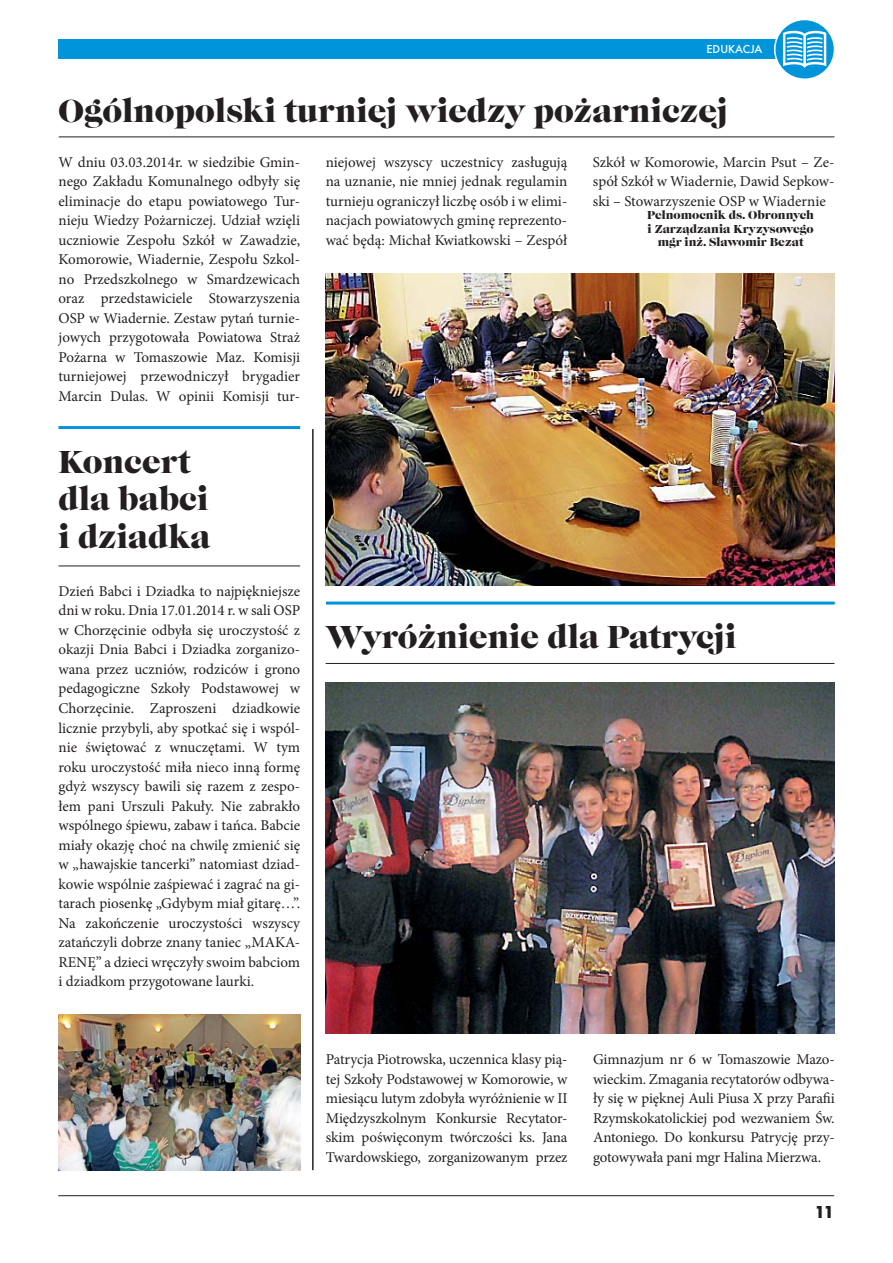
<style>
.page{position:relative;width:893px;height:1263px;background:#fff}
.page>*{position:absolute;margin:0;border:0;box-sizing:border-box;transform-origin:0 0}
.t1{font:33px/37.5px "Caslon Gra DCE";color:#231f20}
.t2{font:700 18px "Futura TCE";color:#231f20}
.t3{font:15px/19.5px "Minion Pro";letter-spacing:-.005em;color:#231f20;text-align:justify}
.t4{font:12px/13.5px "Caslon Gra DCE";color:#231f20;text-align:center}
.t5{font:500 12px "Futura TCE";color:#fff}
</style>
<div class="page">
<hr style="left:58px;top:1195px;width:776px;height:1px;background:#231f20">
<img style="left:58px;top:1014px;width:242px;height:156px">
<img style="left:326px;top:273px;width:508px;height:312px">
<img style="left:326px;top:682px;width:509px;height:352px">
<hr style="left:59px;top:136px;width:775px;height:1px;background:#231f20">
<hr style="left:326px;top:663px;width:508px;height:1px;background:#231f20">
<hr style="left:58px;top:566px;width:242px;height:1px;background:#231f20">
<hr style="left:326px;top:602px;width:509px;height:2px;background:#0095da">
<hr style="left:58px;top:426px;width:242px;height:3px;background:#0095da">
<hr style="left:312px;top:429px;width:2px;height:741px;background:#231f20">
<div style="left:58px;top:39px;width:719px;height:19px;background:#0095da"></div>
<svg style="left:775px;top:19px;width:59px;height:60px"></svg>
<div style="left:774px;top:19px;width:61px;height:61px;border:2px solid #fff;border-radius:50%"></div>
<svg style="left:783px;top:31px;width:43px;height:37px"></svg>
<p class="t5" style="left:707px;top:43px;width:57px">EDUKACJA</p>
<h1 class="t1" style="left:58px;top:94px;width:671px">Ogólnopolski turniej wiedzy pożarniczej</h1>
<p class="t3" style="left:326px;top:154px;width:243px">niejowej wszyscy uczestnicy zasługują na uznanie, nie mniej jednak regulamin turnieju ograniczył liczbę osób i w elimi&shy;nacjach powiatowych gminę reprezento&shy;wać będą: Michał Kwiatkowski – Zespół</p>
<p class="t3" style="left:593px;top:154px;width:243px">Szkół w Komorowie, Marcin Psut – Ze&shy;spół Szkół w Wiadernie, Dawid Sepkow&shy;ski – Stowarzyszenie OSP w Wiadernie</p>
<p class="t3" style="left:58px;top:154px;width:243px">W dniu 03.03.2014r. w siedzibie Gmin&shy;nego Zakładu Komunalnego odbyły się eliminacje do etapu powiatowego Tur&shy;nieju Wiedzy Pożarniczej. Udział wzięli uczniowie Zespołu Szkół w Zawadzie, Komorowie, Wiadernie, Zespołu Szkol&shy;no Przedszkolnego w Smardzewicach oraz przedstawiciele Stowarzyszenia OSP w Wiadernie. Zestaw pytań turnie&shy;jowych przygotowała Powiatowa Straż Pożarna w Tomaszowie Maz. Komisji turniejowej przewodniczył brygadier Marcin Dulas. W opinii Komisji tur-</p>
<p class="t4" style="left:647px;top:209px;width:168px">Pełnomocnik ds. Obronnych i Zarządzania Kryzysowego mgr inż. Sławomir Bezat</p>
<h1 class="t1" style="left:58px;top:445px;width:154px">Koncert dla babci i dziadka</h1>
<p class="t3" style="left:58px;top:583px;width:243px">Dzień Babci i Dziadka to najpiękniejsze dni w roku. Dnia 17.01.2014 r. w sali OSP w Chorzęcinie odbyła się uroczystość z okazji Dnia Babci i Dziadka zorganizo&shy;wana przez uczniów, rodziców i grono pedagogiczne Szkoły Podstawowej w Chorzęcinie. Zaproszeni dziadkowie licznie przybyli, aby spotkać się i wspól&shy;nie świętować z wnuczętami. W tym roku uroczystość miła nieco inną formę gdyż wszyscy bawili się razem z zespo&shy;łem pani Urszuli Pakuły. Nie zabrakło wspólnego śpiewu, zabaw i tańca. Babcie miały okazję choć na chwilę zmienić się w „hawajskie tancerki” natomiast dziad&shy;kowie wspólnie zaśpiewać i zagrać na gi&shy;tarach piosenkę „Gdybym miał gitarę…”.<br>Na zakończenie uroczystości wszyscy zatańczyli dobrze znany taniec „MAKA-RENĘ” a dzieci wręczyły swoim babciom i dziadkom przygotowane laurki.</p>
<h1 class="t1" style="left:326px;top:620px;width:412px">Wyróżnienie dla Patrycji</h1>
<p class="t3" style="left:326px;top:1051px;width:243px">Patrycja Piotrowska, uczennica klasy pią&shy;tej Szkoły Podstawowej w Komorowie, w miesiącu lutym zdobyła wyróżnienie w II Międzyszkolnym Konkursie Recytator&shy;skim poświęconym twórczości ks. Jana Twardowskiego, zorganizowanym przez</p>
<p class="t3" style="left:593px;top:1051px;width:243px">Gimnazjum nr 6 w Tomaszowie Mazo&shy;wieckim. Zmagania recytatorów odbywa&shy;ły się w pięknej Auli Piusa X przy Parafii Rzymskokatolickiej pod wezwaniem Św.<br>Antoniego. Do konkursu Patrycję przy&shy;gotowywała pani mgr Halina Mierzwa.</p>
<p class="t2" style="left:814px;top:1205px;width:21px">11</p>
</div>
